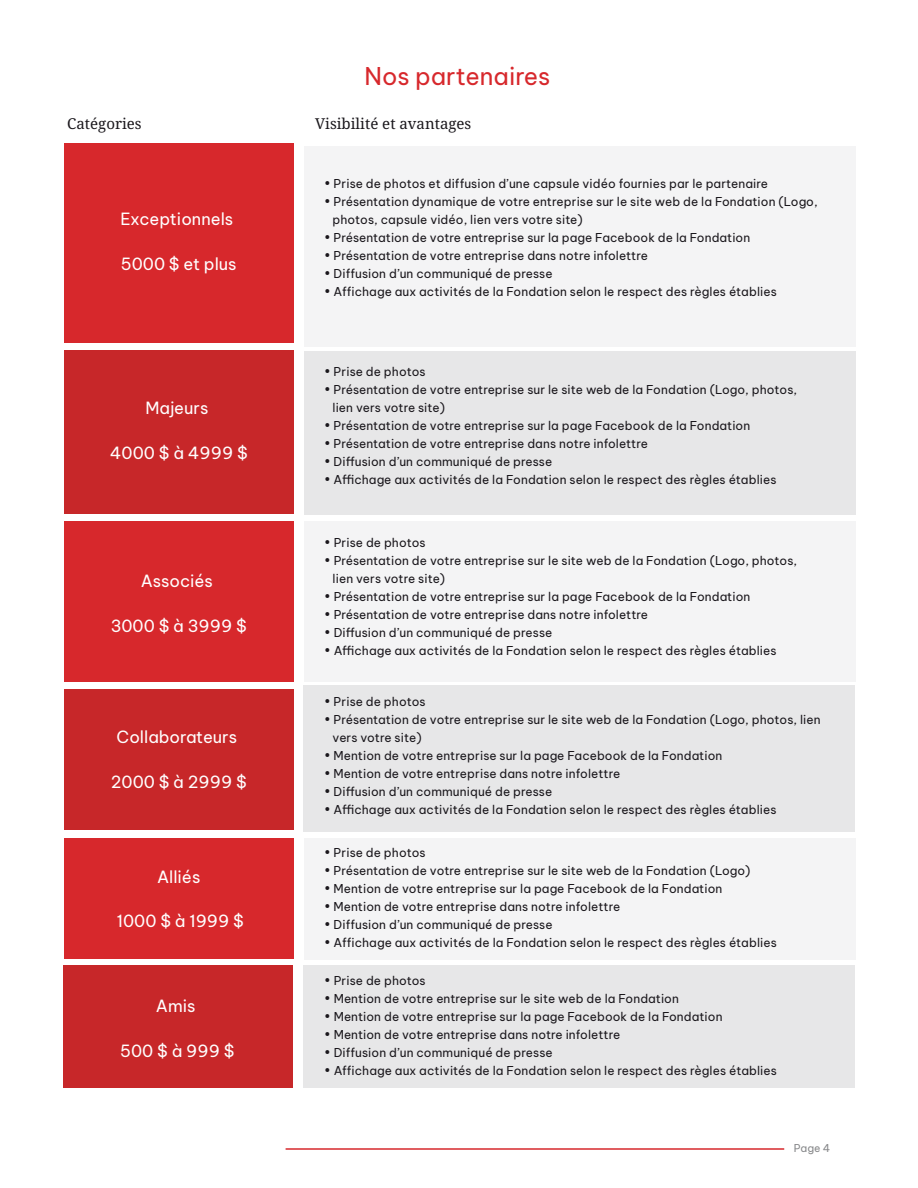
<style>
.page{position:relative;width:918px;height:1188px;background:#fff}
.page>*{position:absolute;margin:0;border:0;box-sizing:border-box;transform-origin:0 0}
.t1{font:24px "Be Vietnam Pro";color:#d7282c}
.t2{font:16.5px "Be Vietnam Pro";color:#fff}
.t3{font:15px "Noto Serif";color:#1a171c}
.t4{font:12px/18px "Be Vietnam Pro";letter-spacing:.01em;color:#1a171c}
.t5{font:10.65px "Be Vietnam Pro";color:#87888a}
</style>
<div class="page">
<hr style="left:286px;top:1148px;width:498px;height:2px;background:#d7282c">
<div style="left:64px;top:143px;width:230px;height:199px;background:#d7282c"></div>
<div style="left:304px;top:147px;width:551px;height:200px;background:#f4f4f5"></div>
<div style="left:64px;top:350px;width:230px;height:164px;background:#c72729"></div>
<div style="left:304px;top:351px;width:552px;height:163px;background:#e7e7e8"></div>
<div style="left:64px;top:521px;width:230px;height:161px;background:#d7282c"></div>
<div style="left:304px;top:521px;width:552px;height:161px;background:#f4f4f5"></div>
<div style="left:64px;top:689px;width:230px;height:141px;background:#c72729"></div>
<div style="left:303px;top:686px;width:552px;height:146px;background:#e7e7e8"></div>
<div style="left:64px;top:838px;width:230px;height:120px;background:#d7282c"></div>
<div style="left:304px;top:838px;width:551px;height:122px;background:#f4f4f5"></div>
<div style="left:63px;top:966px;width:230px;height:122px;background:#c72729"></div>
<div style="left:303px;top:966px;width:552px;height:122px;background:#e7e7e8"></div>
<h1 class="t1" style="left:365px;top:56px;width:187px">Nos partenaires</h1>
<p class="t3" style="left:67px;top:113px;width:76px">Catégories</p>
<p class="t3" style="left:315px;top:113px;width:158px">Visibilité et avantages</p>
<h2 class="t2" style="left:120px;top:205px;width:114px">Exceptionnels</h2>
<h2 class="t2" style="left:121px;top:250px;width:117px">5000 $ et plus</h2>
<h2 class="t2" style="left:145px;top:394px;width:64px">Majeurs</h2>
<h2 class="t2" style="left:110px;top:439px;width:139px">4000 $ à 4999 $</h2>
<h2 class="t2" style="left:141px;top:567px;width:74px">Associés</h2>
<h2 class="t2" style="left:111px;top:612px;width:137px">3000 $ à 3999 $</h2>
<h2 class="t2" style="left:117px;top:723px;width:122px">Collaborateurs</h2>
<h2 class="t2" style="left:111px;top:768px;width:137px">2000 $ à 2999 $</h2>
<h2 class="t2" style="left:157px;top:863px;width:45px">Alliés</h2>
<h2 class="t2" style="left:117px;top:907px;width:129px">1000 $ à 1999 $</h2>
<h2 class="t2" style="left:156px;top:992px;width:41px">Amis</h2>
<h2 class="t2" style="left:120px;top:1037px;width:116px">500 $ à 999 $</h2>
<p class="t4" style="left:324px;top:174px;width:446px">• Prise de photos et diffusion d’une capsule vidéo fournies par le partenaire</p>
<p class="t4" style="left:333px;top:192px;width:487px;text-indent:-9px">• Présentation dynamique de votre entreprise sur le site web de la Fondation (Logo, photos, capsule vidéo, lien vers votre site)</p>
<p class="t4" style="left:324px;top:228px;width:428px">• Présentation de votre entreprise sur la page Facebook de la Fondation</p>
<p class="t4" style="left:324px;top:246px;width:326px">• Présentation de votre entreprise dans notre infolettre</p>
<p class="t4" style="left:324px;top:264px;width:230px">• Diffusion d’un communiqué de presse</p>
<p class="t4" style="left:324px;top:282px;width:454px">• Affichage aux activités de la Fondation selon le respect des règles établies</p>
<p class="t4" style="left:324px;top:362px;width:103px">• Prise de photos</p>
<p class="t4" style="left:333px;top:380px;width:466px;text-indent:-9px">• Présentation de votre entreprise sur le site web de la Fondation (Logo, photos, lien vers votre site)</p>
<p class="t4" style="left:324px;top:416px;width:428px">• Présentation de votre entreprise sur la page Facebook de la Fondation</p>
<p class="t4" style="left:324px;top:434px;width:326px">• Présentation de votre entreprise dans notre infolettre</p>
<p class="t4" style="left:324px;top:452px;width:230px">• Diffusion d’un communiqué de presse</p>
<p class="t4" style="left:324px;top:470px;width:454px">• Affichage aux activités de la Fondation selon le respect des règles établies</p>
<p class="t4" style="left:324px;top:532px;width:103px">• Prise de photos</p>
<p class="t4" style="left:333px;top:550px;width:466px;text-indent:-9px">• Présentation de votre entreprise sur le site web de la Fondation (Logo, photos, lien vers votre site)</p>
<p class="t4" style="left:324px;top:586px;width:428px">• Présentation de votre entreprise sur la page Facebook de la Fondation</p>
<p class="t4" style="left:324px;top:604px;width:326px">• Présentation de votre entreprise dans notre infolettre</p>
<p class="t4" style="left:324px;top:622px;width:230px">• Diffusion d’un communiqué de presse</p>
<p class="t4" style="left:324px;top:640px;width:454px">• Affichage aux activités de la Fondation selon le respect des règles établies</p>
<p class="t4" style="left:324px;top:692px;width:103px">• Prise de photos</p>
<p class="t4" style="left:333px;top:710px;width:490px;text-indent:-9px">• Présentation de votre entreprise sur le site web de la Fondation (Logo, photos, lien vers votre site)</p>
<p class="t4" style="left:324px;top:746px;width:400px">• Mention de votre entreprise sur la page Facebook de la Fondation</p>
<p class="t4" style="left:324px;top:764px;width:298px">• Mention de votre entreprise dans notre infolettre</p>
<p class="t4" style="left:324px;top:782px;width:230px">• Diffusion d’un communiqué de presse</p>
<p class="t4" style="left:324px;top:800px;width:454px">• Affichage aux activités de la Fondation selon le respect des règles établies</p>
<p class="t4" style="left:324px;top:843px;width:103px">• Prise de photos</p>
<p class="t4" style="left:324px;top:861px;width:428px">• Présentation de votre entreprise sur le site web de la Fondation (Logo)</p>
<p class="t4" style="left:324px;top:879px;width:400px">• Mention de votre entreprise sur la page Facebook de la Fondation</p>
<p class="t4" style="left:324px;top:897px;width:298px">• Mention de votre entreprise dans notre infolettre</p>
<p class="t4" style="left:324px;top:915px;width:230px">• Diffusion d’un communiqué de presse</p>
<p class="t4" style="left:324px;top:933px;width:454px">• Affichage aux activités de la Fondation selon le respect des règles établies</p>
<p class="t4" style="left:324px;top:971px;width:103px">• Prise de photos</p>
<p class="t4" style="left:324px;top:989px;width:356px">• Mention de votre entreprise sur le site web de la Fondation</p>
<p class="t4" style="left:324px;top:1007px;width:400px">• Mention de votre entreprise sur la page Facebook de la Fondation</p>
<p class="t4" style="left:324px;top:1025px;width:298px">• Mention de votre entreprise dans notre infolettre</p>
<p class="t4" style="left:324px;top:1043px;width:230px">• Diffusion d’un communiqué de presse</p>
<p class="t4" style="left:324px;top:1061px;width:454px">• Affichage aux activités de la Fondation selon le respect des règles établies</p>
<p class="t5" style="left:794px;top:1139px;width:38px">Page 4</p>
</div>
